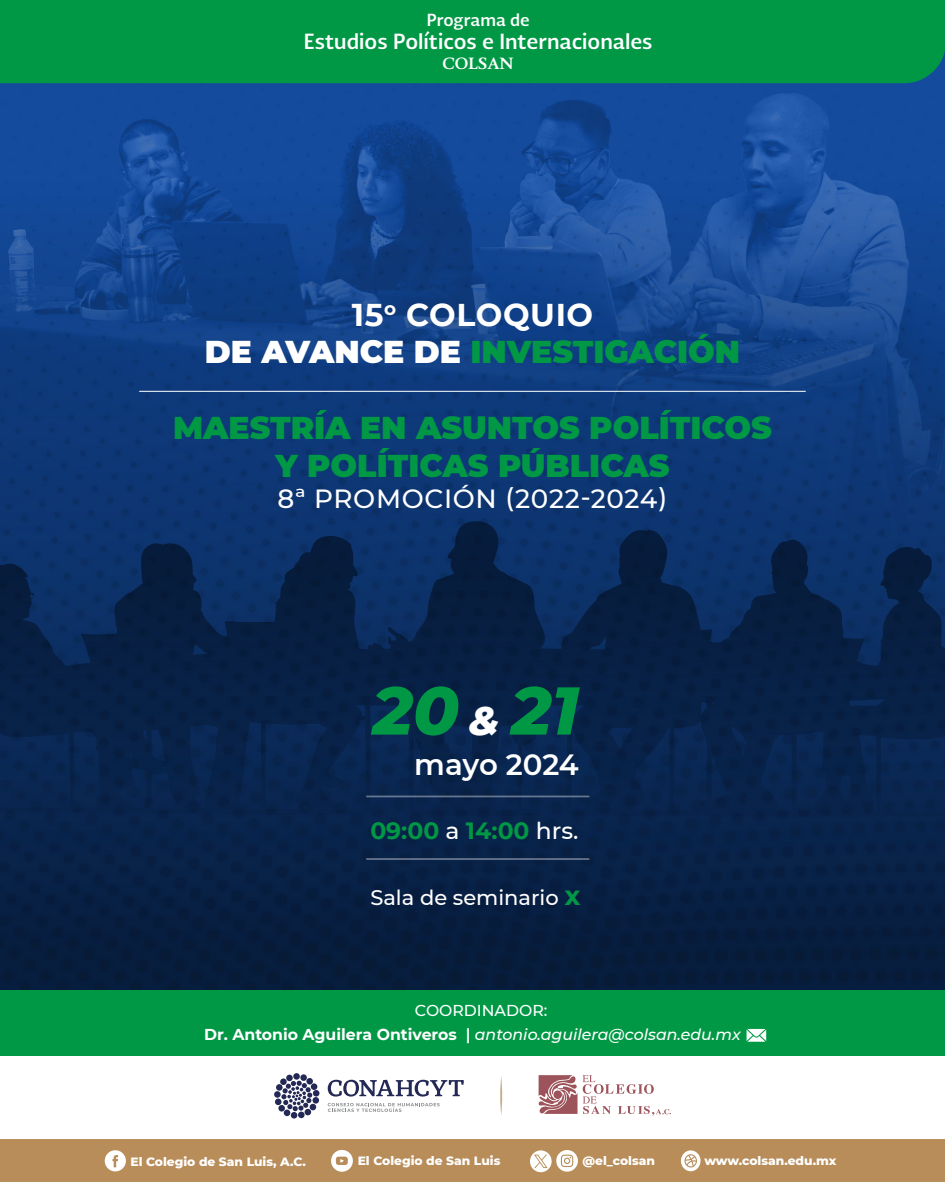
<style>
.page{position:relative;width:945px;height:1182px;background:#fff}
.page>*{position:absolute;margin:0;border:0;box-sizing:border-box;transform-origin:0 0}
.t1{font:italic 800 67.46px "Montserrat";color:#009845}
.t2{font:900 31.5px/37.8px "Montserrat";color:#009845;text-align:center}
.t3{font:600 29.22px "Montserrat";letter-spacing:-.01em;color:#fff}
.t4{font:500 26.25px "Montserrat";letter-spacing:.025em;color:#fff}
.t5{font:700 23.45px "Montserrat";color:#009845}
.t6{font:500 21px "Montserrat";color:#fff}
.t7{font:700 20.47px "Soberana Sans";color:#fff}
.t8{font:700 16.36px "Soberana Sans";color:#fff}
.t9{font:700 16.19px "Soberana Texto";color:#fff}
.t10{font:italic 500 15.75px "Montserrat";color:#fff}
.t11{font:500 15.75px "Montserrat";color:#fff}
.t12{font:800 12.25px "Montserrat";color:#fff}
.s1{font-weight:700;color:#fff}
.s2{color:#fff}
.s3{font-size:40.51px;color:#fff}
.s4{font-weight:500;color:#fff}
.s5{font-weight:800;color:#009845}
.s6{font-weight:700;font-style:normal}
.s7{font-weight:600;font-style:normal}
</style>
<div class="page">
<img style="left:0;top:83px;width:945px;height:907px">
<svg style="left:500px;top:1077px;width:3px;height:38px"></svg>
<svg style="left:538px;top:1075px;width:133px;height:40px"></svg>
<div style="left:298px;top:1111px;width:7px;height:6px;background:#232855;border-radius:50%"></div>
<div style="left:291px;top:1111px;width:6px;height:7px;background:#232855;border-radius:50%"></div>
<svg style="left:278px;top:1104px;width:7px;height:7px"></svg>
<div style="left:275px;top:1098px;width:7px;height:6px;background:#232855;border-radius:50%"></div>
<svg style="left:274px;top:1090px;width:7px;height:7px"></svg>
<svg style="left:306px;top:1077px;width:7px;height:7px"></svg>
<div style="left:300px;top:1074px;width:7px;height:6px;background:#232855;border-radius:50%"></div>
<svg style="left:293px;top:1072px;width:7px;height:7px"></svg>
<div style="left:286px;top:1074px;width:7px;height:7px;background:#232855;border-radius:50%"></div>
<svg style="left:280px;top:1078px;width:7px;height:6px"></svg>
<svg style="left:276px;top:1083px;width:7px;height:7px"></svg>
<svg style="left:281px;top:1080px;width:36px;height:35px"></svg>
<svg style="left:328px;top:1079px;width:136px;height:17px"></svg>
<svg style="left:328px;top:1103px;width:112px;height:8px"></svg>
<div style="left:0;top:1139px;width:945px;height:42px;background:#b88d5a"></div>
<svg style="left:105px;top:1150px;width:21px;height:21px"></svg>
<svg style="left:556px;top:1150px;width:22px;height:21px"></svg>
<svg style="left:681px;top:1150px;width:20px;height:21px"></svg>
<svg style="left:331px;top:1149px;width:22px;height:22px"></svg>
<svg style="left:336px;top:1156px;width:12px;height:8px"></svg>
<svg style="left:530px;top:1150px;width:22px;height:21px"></svg>
<svg style="left:534px;top:1154px;width:14px;height:13px"></svg>
<div style="left:0;top:990px;width:945px;height:65px;background:#009845"></div>
<svg style="left:747px;top:1028px;width:19px;height:13px"></svg>
<svg style="left:0;top:521px;width:945px;height:296px;background:#09254f"></svg>
<hr style="left:366px;top:795px;width:223px;height:2px;background:#fff">
<hr style="left:366px;top:858px;width:223px;height:1px;background:#fff">
<hr style="left:140px;top:391px;width:665px;height:1px;background:#fff">
<div style="left:0;top:0;width:945px;height:83px;background:#009845"></div>
<p class="t8" style="left:427px;top:9px;width:104px">Programa de</p>
<p class="t7" style="left:304px;top:27px;width:350px">Estudios Políticos e Internacionales</p>
<p class="t9" style="left:443px;top:54px;width:73px">COLSAN</p>
<p class="t2" style="left:205px;top:293px;width:537px"><span class="s1">15</span><sup>o</sup> <span class="s1">COLOQUIO<br></span><span class="s2">DE AVANCE DE</span> INVESTIGACIÓN</p>
<p class="t2" style="left:173px;top:407px;width:600px">MAESTRÍA EN ASUNTOS POLÍTICOS<br>Y POLÍTICAS PÚBLICAS</p>
<p class="t4" style="left:278px;top:480px;width:391px">8ª PROMOCIÓN (2022-2024)</p>
<h1 class="t1" style="left:372px;top:661px;width:208px">20 <span class="s3">&amp;</span> 21</h1>
<p class="t3" style="left:414px;top:744px;width:166px">mayo 2024</p>
<p class="t5" style="left:370px;top:813px;width:210px">09:00 <span class="s4">a</span> 14:00 <span class="s4">hrs.</span></p>
<p class="t6" style="left:370px;top:882px;width:212px">Sala de seminario <span class="s5">X</span></p>
<p class="t11" style="left:415px;top:999px;width:134px">COORDINADOR:</p>
<p class="t10" style="left:204px;top:1023px;width:538px"><span class="s6">Dr. Antonio Aguilera Ontiveros</span> <span class="s7">|</span> antonio.aguilera@colsan.edu.mx</p>
<p class="t12" style="left:130px;top:1152px;width:177px">El Colegio de San Luis, A.C.</p>
<p class="t12" style="left:358px;top:1151px;width:144px">El Colegio de San Luis</p>
<p class="t12" style="left:583px;top:1151px;width:74px">@el_colsan</p>
<p class="t12" style="left:704px;top:1151px;width:134px">www.colsan.edu.mx</p>
</div>
